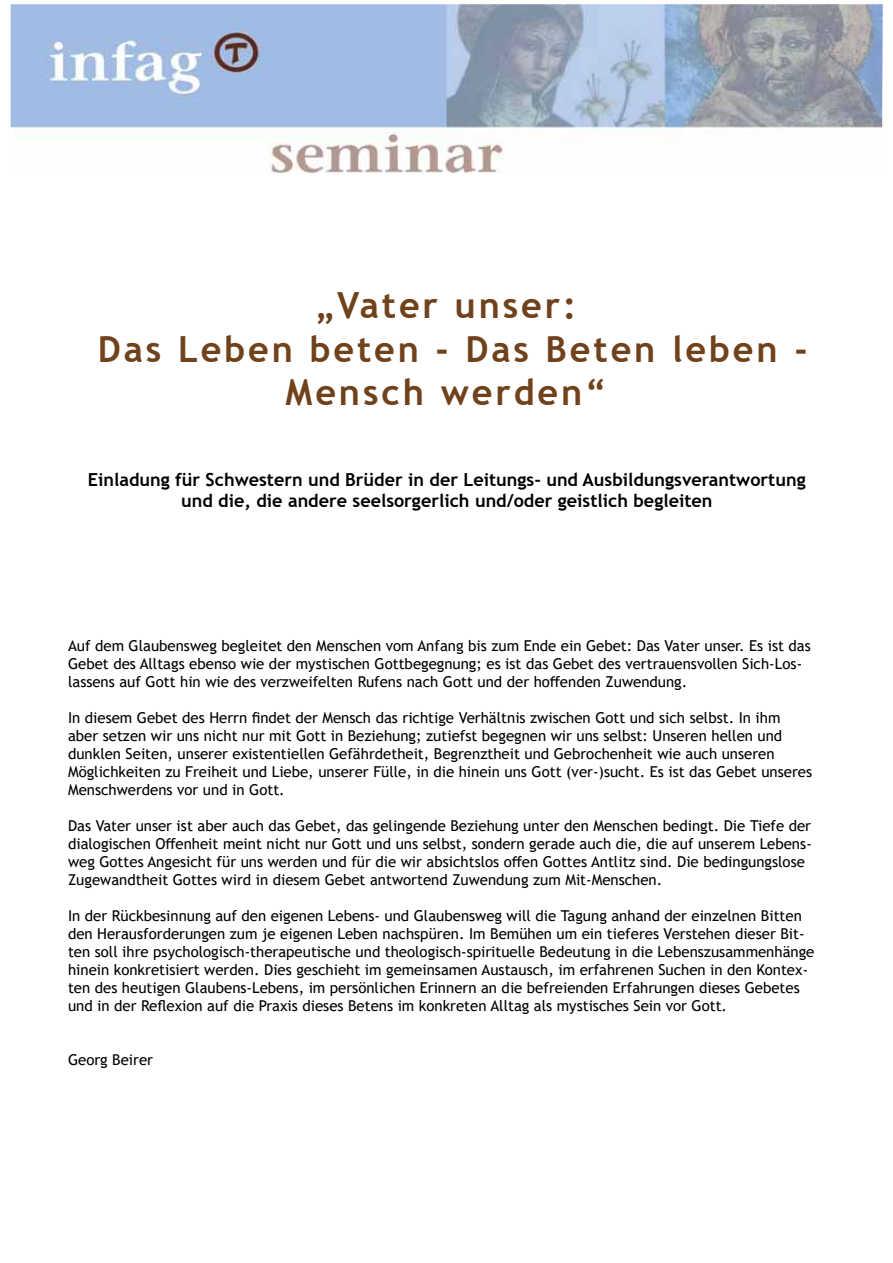
<style>
.page{position:relative;width:893px;height:1263px;background:#fff}
.page>*{position:absolute;margin:0;border:0;box-sizing:border-box;transform-origin:0 0}
.t1{font:700 36px/43.2px "Trebuchet MS";letter-spacing:.08em;color:#6f421b;text-align:center}
.t2{font:700 18px/21.6px "Trebuchet MS";color:#000;text-align:center}
.t3{font:15px/18px "Trebuchet MS";color:#000}
</style>
<div class="page">
<img style="left:11px;top:4px;width:872px;height:169px">
<h1 class="t1" style="left:98px;top:284px;width:711px">„Vater unser:<br>Das Leben beten - Das Beten leben -<br>Mensch werden“</h1>
<p class="t2" style="left:88px;top:468px;width:719px">Einladung für Schwestern und Brüder in der Leitungs- und Ausbildungsverantwortung und die, die andere seelsorgerlich und/oder geistlich begleiten</p>
<p class="t3" style="left:68px;top:637px;width:744px">Auf dem Glaubensweg begleitet den Menschen vom Anfang bis zum Ende ein Gebet: Das Vater unser. Es ist das<br>Gebet des Alltags ebenso wie der mystischen Gottbegegnung; es ist das Gebet des vertrauensvollen Sich-Los&shy;lassens auf Gott hin wie des verzweifelten Rufens nach Gott und der hoffenden Zuwendung.</p>
<p class="t3" style="left:68px;top:709px;width:746px">In diesem Gebet des Herrn findet der Mensch das richtige Verhältnis zwischen Gott und sich selbst. In ihm aber setzen wir uns nicht nur mit Gott in Beziehung; zutiefst begegnen wir uns selbst: Unseren hellen und dunklen Seiten, unserer existentiellen Gefährdetheit, Begrenztheit und Gebrochenheit wie auch unseren Möglichkeiten zu Freiheit und Liebe, unserer Fülle, in die hinein uns Gott (ver-)sucht. Es ist das Gebet unseres Menschwerdens vor und in Gott.</p>
<p class="t3" style="left:68px;top:817px;width:745px">Das Vater unser ist aber auch das Gebet, das gelingende Beziehung unter den Menschen bedingt. Die Tiefe der dialogischen Offenheit meint nicht nur Gott und uns selbst, sondern gerade auch die, die auf unserem Lebens&shy;weg Gottes Angesicht für uns werden und für die wir absichtslos offen Gottes Antlitz sind. Die bedingungslose Zugewandtheit Gottes wird in diesem Gebet antwortend Zuwendung zum Mit-Menschen.</p>
<p class="t3" style="left:68px;top:907px;width:748px">In der Rückbesinnung auf den eigenen Lebens- und Glaubensweg will die Tagung anhand der einzelnen Bitten den Herausforderungen zum je eigenen Leben nachspüren. Im Bemühen um ein tieferes Verstehen dieser Bit&shy;ten soll ihre psychologisch-therapeutische und theologisch-spirituelle Bedeutung in die Lebenszusammenhänge hinein konkretisiert werden. Dies geschieht im gemeinsamen Austausch, im erfahrenen Suchen in den Kontex&shy;ten des heutigen Glaubens-Lebens, im persönlichen Erinnern an die befreienden Erfahrungen dieses Gebetes und in der Reflexion auf die Praxis dieses Betens im konkreten Alltag als mystisches Sein vor Gott.</p>
<p class="t3" style="left:68px;top:1051px;width:87px">Georg Beirer</p>
</div>
